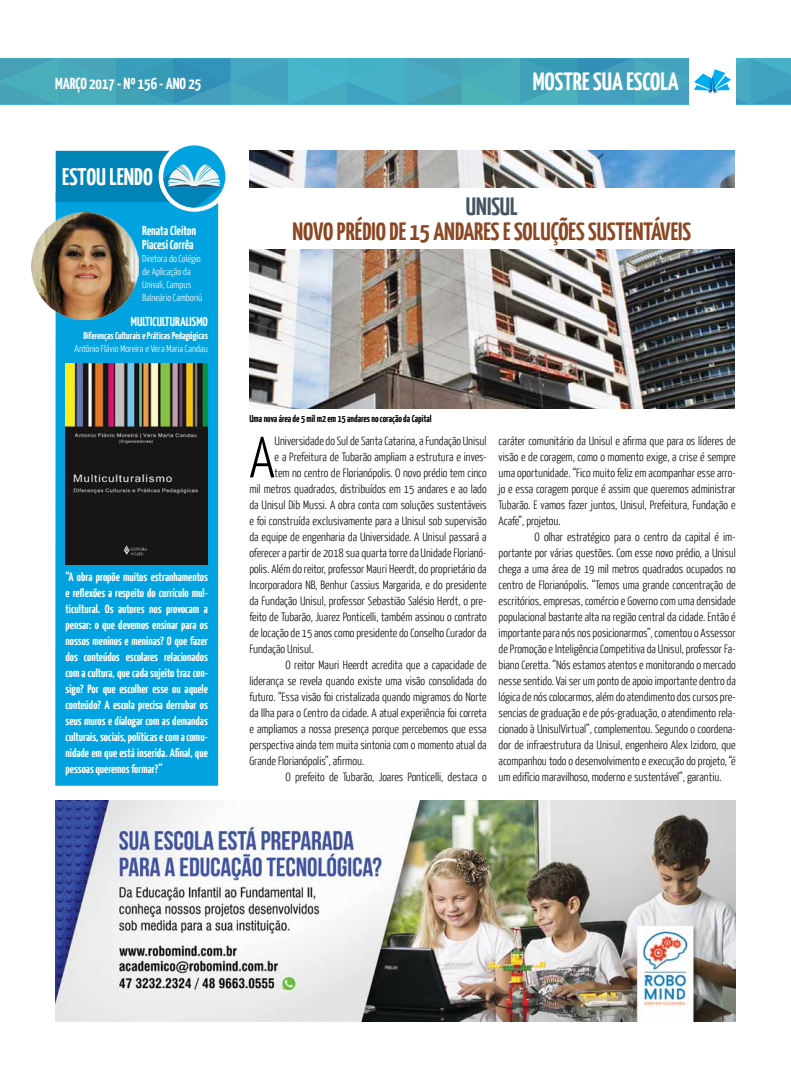
<style>
.page{position:relative;width:791px;height:1080px;background:#fff}
.page>*{position:absolute;margin:0;border:0;box-sizing:border-box;transform-origin:0 0}
.t1{font:300 57.7px "Yanone Kaffeesatz";color:#000}
.t2{font:700 25px "Yanone Kaffeesatz";color:#8c4722}
.t3{font:700 25px "Yanone Kaffeesatz";color:#fff}
.t4{font:700 25px "Yanone Kaffeesatz";color:#455461}
.t5{font:700 24px "Yanone Kaffeesatz";color:#fff}
.t6{font:700 16px "Yanone Kaffeesatz";color:#fff}
.t7{font:700 13px/13.3px "Yanone Kaffeesatz";color:#fff}
.t8{font:300 12px/16px "Yanone Kaffeesatz";color:#000;text-align:justify}
.t9{font:700 12px/16px "Yanone Kaffeesatz";color:#fff;text-align:justify}
.t10{font:300 10px/13px "Yanone Kaffeesatz";color:#fff}
.t11{font:700 10px "Yanone Kaffeesatz";color:#000}
.t12{font:700 10px "Yanone Kaffeesatz";color:#fff}
</style>
<div class="page">
<img style="left:249px;top:151px;width:485px;height:257px">
<div style="left:243px;top:188px;width:500px;height:61px;background:#fff"></div>
<hr style="left:0;top:976px;width:1px;height:104px;background:#00aeef">
<svg style="left:0;top:58px;width:791px;height:46px;background:#4ba9c0"></svg>
<img style="left:55px;top:801px;width:681px;height:221px">
<div style="left:55px;top:192px;width:163px;height:594px;background:#00a2e0"></div>
<div style="left:163px;top:145px;width:62px;height:63px;background:#00a2e0;border-radius:50%"></div>
<svg style="left:56px;top:151px;width:166px;height:57px"></svg>
<img style="left:31px;top:212px;width:108px;height:108px">
<img style="left:66px;top:363px;width:142px;height:202px">
<h3 class="t6" style="left:55px;top:74px;width:147px">MARÇO 2017 - Nº 156 - ANO 25</h3>
<h2 class="t3" style="left:533px;top:66px;width:148px">MOSTRE SUA ESCOLA</h2>
<h3 class="t5" style="left:62px;top:162px;width:92px">ESTOU LENDO</h3>
<p class="t7" style="left:142px;top:224px;width:55px">Renata Cleiton<br>Piacesi Corrêa</p>
<p class="t10" style="left:142px;top:251px;width:62px">Diretora do Colégio de Aplicação da<br>Univali, Campus<br>Balneário Camboriú</p>
<p class="t7" style="left:131px;top:315px;width:79px">MULTICULTURALISMO</p>
<p class="t12" style="left:83px;top:330px;width:126px">Diferenças Culturais e Práticas Pedagógicas</p>
<p class="t10" style="left:75px;top:342px;width:135px">Antônio Flávio Moreira e Vera Maria Candau</p>
<p class="t9" style="left:66px;top:569px;width:144px">“A obra propõe muitos estranhamentos e reflexões a respeito do currículo mul&shy;ticultural. Os autores nos provocam a pensar: o que devemos ensinar para os nossos meninos e meninas? O que fazer dos conteúdos escolares relacionados com a cultura, que cada sujeito traz con&shy;sigo? Por que escolher esse ou aquele conteúdo? A escola precisa derrubar os seus muros e dialogar com as demandas culturais, sociais, políticas e com a comu&shy;nidade em que está inserida. Afinal, que pessoas queremos formar?”</p>
<h2 class="t4" style="left:466px;top:191px;width:53px">UNISUL</h2>
<h2 class="t2" style="left:293px;top:216px;width:400px">NOVO PRÉDIO DE 15 ANDARES E SOLUÇÕES SUSTENTÁVEIS</h2>
<p class="t11" style="left:249px;top:413px;width:184px">Uma nova área de 5 mil m2 em 15 andares no coração da Capital</p>
<h1 class="t1" style="left:249px;top:422px;width:27px">A</h1>
<p class="t8" style="left:275px;top:433px;width:213px">Universidade do Sul de Santa Catarina, a Fundação Unisul</p>
<p class="t8" style="left:275px;top:449px;width:213px">e a Prefeitura de Tubarão ampliam a estrutura e inves-</p>
<p class="t8" style="left:275px;top:465px;width:213px">tem no centro de Florianópolis. O novo prédio tem cinco</p>
<p class="t8" style="left:249px;top:481px;width:239px">mil metros quadrados, distribuídos em 15 andares e ao lado</p>
<p class="t8" style="left:249px;top:497px;width:239px">da Unisul Dib Mussi. A obra conta com soluções sustentáveis</p>
<p class="t8" style="left:249px;top:513px;width:239px">e foi construída exclusivamente para a Unisul sob supervisão</p>
<p class="t8" style="left:249px;top:529px;width:239px">da equipe de engenharia da Universidade. A Unisul passará a</p>
<p class="t8" style="left:249px;top:545px;width:239px">oferecer a partir de 2018 sua quarta torre da Unidade Florianó-</p>
<p class="t8" style="left:249px;top:561px;width:239px">polis. Além do reitor, professor Mauri Heerdt, do proprietário da</p>
<p class="t8" style="left:249px;top:577px;width:239px">Incorporadora NB, Benhur Cassius Margarida, e do presidente</p>
<p class="t8" style="left:249px;top:593px;width:239px">da Fundação Unisul, professor Sebastião Salésio Herdt, o pre-</p>
<p class="t8" style="left:249px;top:609px;width:239px">feito de Tubarão, Juarez Ponticelli, também assinou o contrato</p>
<p class="t8" style="left:249px;top:625px;width:239px">de locação de 15 anos como presidente do Conselho Curador da</p>
<p class="t8" style="left:249px;top:641px;width:65px">Fundação Unisul.</p>
<p class="t8" style="left:285px;top:657px;width:203px">O reitor Mauri Heerdt acredita que a capacidade de</p>
<p class="t8" style="left:249px;top:673px;width:239px">liderança se revela quando existe uma visão consolidada do</p>
<p class="t8" style="left:249px;top:689px;width:239px">futuro. “Essa visão foi cristalizada quando migramos do Norte</p>
<p class="t8" style="left:249px;top:705px;width:239px">da Ilha para o Centro da cidade. A atual experiência foi correta</p>
<p class="t8" style="left:249px;top:721px;width:239px">e ampliamos a nossa presença porque percebemos que essa</p>
<p class="t8" style="left:249px;top:737px;width:239px">perspectiva ainda tem muita sintonia com o momento atual da</p>
<p class="t8" style="left:249px;top:753px;width:116px">Grande Florianópolis”, afirmou.</p>
<p class="t8" style="left:285px;top:769px;width:203px">O prefeito de Tubarão, Joares Ponticelli, destaca o</p>
<p class="t8" style="left:499px;top:433px;width:239px">caráter comunitário da Unisul e afirma que para os líderes de visão e de coragem, como o momento exige, a crise é sempre uma oportunidade. “Fico muito feliz em acompanhar esse arro&shy;jo e essa coragem porque é assim que queremos administrar Tubarão. E vamos fazer juntos, Unisul, Prefeitura, Fundação e Acafe”, projetou.</p>
<p class="t8" style="left:499px;top:529px;width:239px;text-indent:36px">O olhar estratégico para o centro da capital é im&shy;portante por várias questões. Com esse novo prédio, a Unisul chega a uma área de 19 mil metros quadrados ocupados no centro de Florianópolis. “Temos uma grande concentração de escritórios, empresas, comércio e Governo com uma densidade populacional bastante alta na região central da cidade. Então é importante para nós nos posicionarmos”, comentou o Assessor de Promoção e Inteligência Competitiva da Unisul, professor Fa&shy;biano Ceretta. “Nós estamos atentos e monitorando o mercado nesse sentido. Vai ser um ponto de apoio importante dentro da lógica de nós colocarmos, além do atendimento dos cursos pre&shy;sencias de graduação e de pós-graduação, o atendimento rela&shy;cionado à UnisulVirtual”, complementou. Segundo o coordena&shy;dor de infraestrutura da Unisul, engenheiro Alex Izidoro, que acompanhou todo o desenvolvimento e execução do projeto, “é um edifício maravilhoso, moderno e sustentável”, garantiu.</p>
</div>
